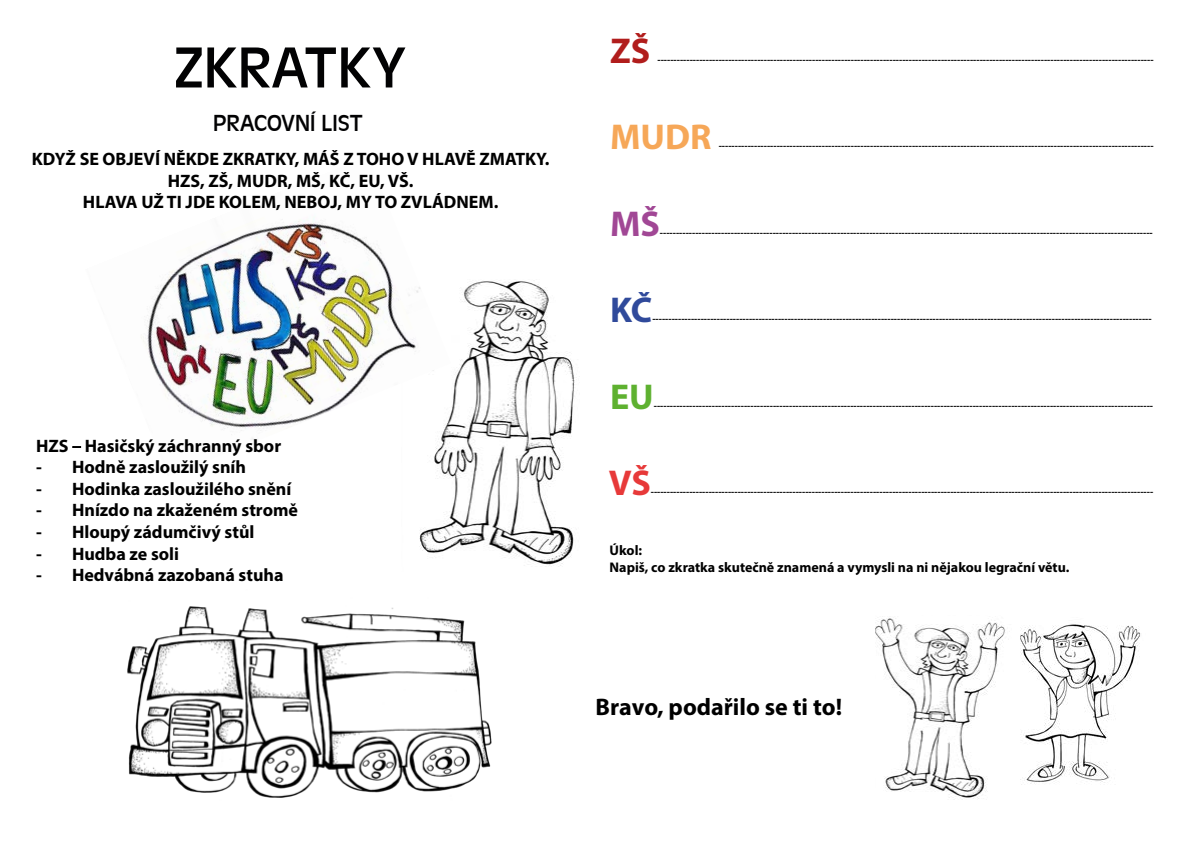
<style>
.page{position:relative;width:1191px;height:842px;background:#fff}
.page>*{position:absolute;margin:0;border:0;box-sizing:border-box;transform-origin:0 0}
.t1{font:60px "Antigoni";color:#020203}
.t2{font:700 36px "Myriad Pro";color:#f6a758}
.t3{font:700 36px "Myriad Pro";color:#b11d1c}
.t4{font:700 36px "Myriad Pro";color:#a14795}
.t5{font:700 36px "Myriad Pro";color:#304a9b}
.t6{font:700 36px "Myriad Pro";color:#5eb130}
.t7{font:700 36px "Myriad Pro";color:#e73939}
.t8{font:700 24px "Myriad Pro";color:#000}
.t9{font:24px "Antigoni";color:#020203}
.t10{font:700 18px "Myriad Pro";color:#000}
.t11{font:700 14px "Myriad Pro";color:#000}
.t12{font:700 10px "Myriad Pro";color:#000}
.s1{font-family:"Koz Min Pr 6 N";font-weight:400}
</style>
<div class="page">
<img style="left:419px;top:281px;width:156px;height:286px">
<img style="left:141px;top:218px;width:310px;height:258px">
<img style="left:127px;top:606px;width:365px;height:192px">
<img style="left:1020px;top:624px;width:121px;height:161px">
<img style="left:875px;top:618px;width:130px;height:182px">
<p class="t1" style="left:174px;top:27px;width:234px">ZKRATKY</p>
<p class="t9" style="left:213px;top:107px;width:151px">PRACOVNÍ LIST</p>
<p class="t10" style="left:32px;top:147px;width:519px">KDYŽ SE OBJEVÍ NĚKDE ZKRATKY, MÁŠ Z TOHO V HLAVĚ ZMATKY.</p>
<p class="t10" style="left:168px;top:169px;width:247px">HZS, ZŠ, MUDR, MŠ, KČ, EU, VŠ.</p>
<p class="t10" style="left:83px;top:190px;width:417px">HLAVA UŽ TI JDE KOLEM, NEBOJ, MY TO ZVLÁDNEM.</p>
<p class="t10" style="left:36px;top:434px;width:247px">HZS <span class="s1">‒</span> Hasičský záchranný sbor</p>
<p class="t10" style="left:36px;top:455px;width:212px">- Hodně zasloužilý sníh</p>
<p class="t10" style="left:36px;top:477px;width:257px">- Hodinka zasloužilého snění</p>
<p class="t10" style="left:36px;top:498px;width:263px">- Hnízdo na zkaženém stromě</p>
<p class="t10" style="left:36px;top:520px;width:220px">- Hloupý zádumčivý stůl</p>
<p class="t10" style="left:36px;top:542px;width:145px">- Hudba ze soli</p>
<p class="t10" style="left:36px;top:563px;width:249px">- Hedvábná zazobaná stuha</p>
<p class="t3" style="left:610px;top:27px;width:42px">ZŠ</p>
<p class="t12" style="left:657px;top:53px;width:497px">----------------------------------------------------------------------------------------------------------------------------------------------------------</p>
<p class="t2" style="left:610px;top:114px;width:103px">MUDR</p>
<p class="t12" style="left:719px;top:140px;width:436px">---------------------------------------------------------------------------------------------------------------------------------------</p>
<p class="t4" style="left:610px;top:200px;width:51px">MŠ</p>
<p class="t12" style="left:660px;top:226px;width:494px">---------------------------------------------------------------------------------------------------------------------------------------------------------</p>
<p class="t5" style="left:610px;top:287px;width:44px">KČ</p>
<p class="t12" style="left:652px;top:312px;width:501px">-----------------------------------------------------------------------------------------------------------------------------------------------------------</p>
<p class="t6" style="left:610px;top:373px;width:45px">EU</p>
<p class="t12" style="left:654px;top:399px;width:501px">-----------------------------------------------------------------------------------------------------------------------------------------------------------</p>
<p class="t7" style="left:608px;top:459px;width:44px">VŠ</p>
<p class="t12" style="left:651px;top:485px;width:504px">------------------------------------------------------------------------------------------------------------------------------------------------------------</p>
<p class="t11" style="left:609px;top:541px;width:34px">Úkol:</p>
<p class="t11" style="left:609px;top:558px;width:461px">Napiš, co zkratka skutečně znamená a vymysli na ni nějakou legrační větu.</p>
<p class="t8" style="left:595px;top:692px;width:248px">Bravo, podařilo se ti to!</p>
</div>
